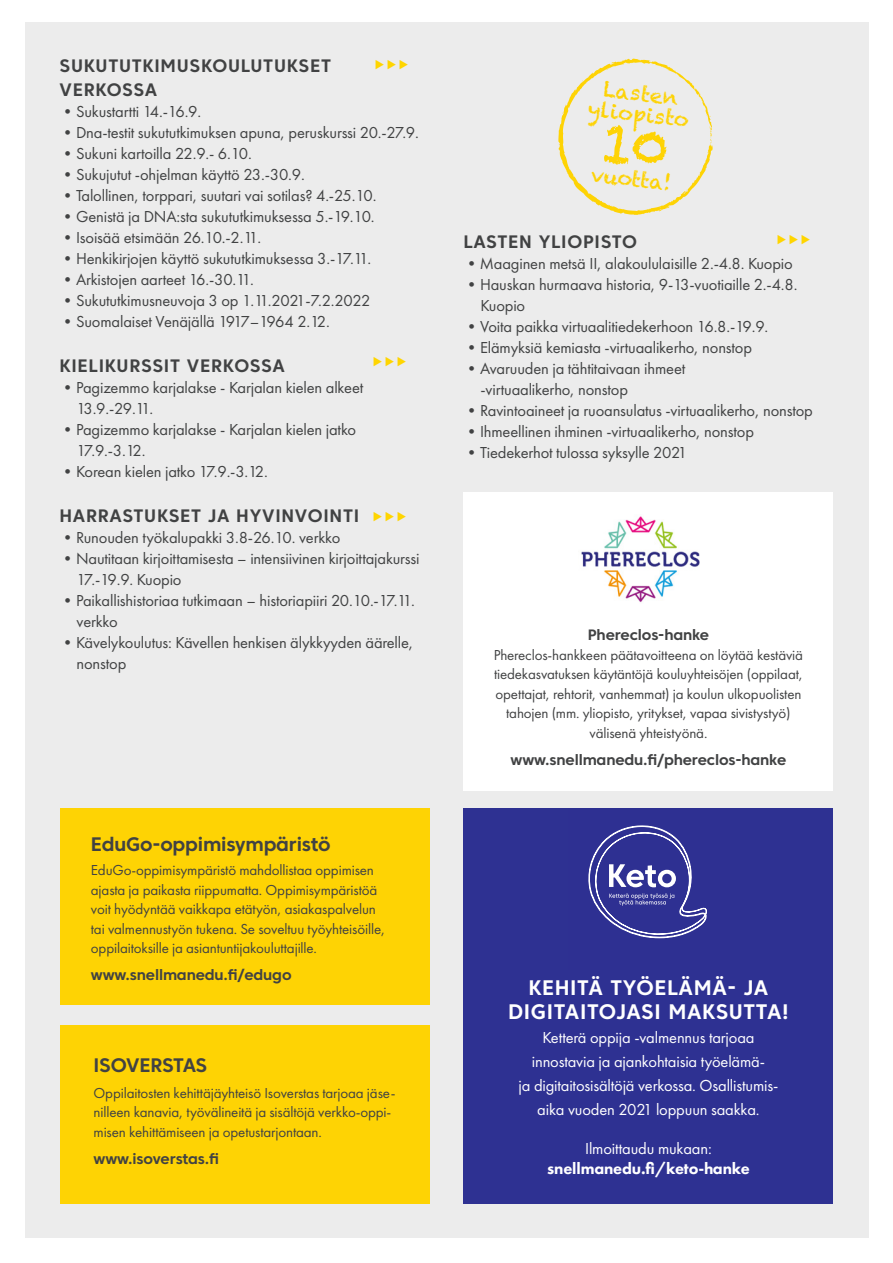
<style>
.page{position:relative;width:893px;height:1263px;background:#fff}
.page>*{position:absolute;margin:0;border:0;box-sizing:border-box;transform-origin:0 0}
.välitosake{font:700 21px "Core Sans C 65";letter-spacing:.03em;color:#fff}
.välitosake-2{font:20.7px "Chalkduster";color:#fed304}
.leipis{font:700 19.5px "Core Sans C 65";letter-spacing:-.01em;color:#414243}
.välitosake-3{font:700 18px/24px "Core Sans C 65";letter-spacing:.04em;color:#414243}
.leipis-2{font:16.5px/21px "Futura PT";letter-spacing:-.01em;color:#414243}
.leipis-3{font:16.5px "Futura PT";letter-spacing:-.01em;color:#fff}
.leipis-4{font:800 16.5px "Futura PT";letter-spacing:-.01em;color:#fff}
.leipis-5{font:15px/19.5px "Futura PT";letter-spacing:-.01em;color:#414243}
.leipis-6{font:700 15px "Core Sans C 65";letter-spacing:-.01em;color:#414243}
</style>
<div class="page">
<div style="left:26px;top:22px;width:842px;height:1215px;background:#ececec"></div>
<div style="left:463px;top:808px;width:370px;height:395px;background:#2e3192"></div>
<svg style="left:588px;top:825px;width:119px;height:114px"></svg>
<div style="left:60px;top:1025px;width:369px;height:178px;background:#fed304"></div>
<div style="left:60px;top:808px;width:369px;height:197px;background:#fed304"></div>
<div style="left:463px;top:492px;width:370px;height:299px;background:#fff"></div>
<img style="left:581px;top:516px;width:119px;height:87px">
<svg style="left:558px;top:58px;width:155px;height:157px"></svg>
<p class="välitosake-3" style="left:60px;top:54px;width:273px">SUKUTUTKIMUSKOULUTUKSET<br>VERKOSSA</p>
<p class="leipis-2" style="left:60px;top:101px;width:143px">•Sukustartti 14.-16.9.</p>
<p class="leipis-2" style="left:60px;top:122px;width:361px">•Dna-testit sukututkimuksen apuna, peruskurssi 20.-27.9.</p>
<p class="leipis-2" style="left:60px;top:143px;width:194px">•Sukuni kartoilla 22.9.- 6.10.</p>
<p class="leipis-2" style="left:60px;top:164px;width:247px">•Sukujutut -ohjelman käyttö 23.-30.9.</p>
<p class="leipis-2" style="left:60px;top:185px;width:319px">•Talollinen, torppari, suutari vai sotilas? 4.-25.10.</p>
<p class="leipis-2" style="left:60px;top:206px;width:317px">•Genistä ja DNA:sta sukututkimuksessa 5.-19.10.</p>
<p class="leipis-2" style="left:60px;top:227px;width:203px">•Isoisää etsimään 26.10.-2.11.</p>
<p class="leipis-2" style="left:60px;top:248px;width:313px">•Henkikirjojen käyttö sukututkimuksessa 3.-17.11.</p>
<p class="leipis-2" style="left:60px;top:269px;width:196px">•Arkistojen aarteet 16.-30.11.</p>
<p class="leipis-2" style="left:60px;top:290px;width:312px">•Sukututkimusneuvoja 3 op 1.11.2021-7.2.2022</p>
<p class="leipis-2" style="left:60px;top:311px;width:272px">•Suomalaiset Venäjällä 1917–1964 2.12.</p>
<p class="välitosake-3" style="left:60px;top:354px;width:227px">KIELIKURSSIT VERKOSSA</p>
<p class="leipis-2" style="left:77px;top:377px;width:288px;text-indent:-17px">•Pagizemmo karjalakse - Karjalan kielen alkeet<br>13.9.-29.11.</p>
<p class="leipis-2" style="left:77px;top:419px;width:281px;text-indent:-17px">•Pagizemmo karjalakse - Karjalan kielen jatko<br>17.9.-3.12.</p>
<p class="leipis-2" style="left:60px;top:461px;width:210px">•Korean kielen jatko 17.9.-3.12.</p>
<p class="välitosake-3" style="left:60px;top:504px;width:301px">HARRASTUKSET JA HYVINVOINTI</p>
<p class="leipis-2" style="left:60px;top:527px;width:282px">•Runouden työkalupakki 3.8-26.10. verkko</p>
<p class="leipis-2" style="left:77px;top:548px;width:345px;text-indent:-17px">•Nautitaan kirjoittamisesta – intensiivinen kirjoittajakurssi<br>17.-19.9. Kuopio</p>
<p class="leipis-2" style="left:77px;top:590px;width:340px;text-indent:-17px">•Paikallishistoriaa tutkimaan – historiapiiri 20.10.-17.11. verkko</p>
<p class="leipis-2" style="left:77px;top:632px;width:338px;text-indent:-17px">•Kävelykoulutus: Kävellen henkisen älykkyyden äärelle, nonstop</p>
<p class="leipis" style="left:91px;top:832px;width:241px">EduGo-oppimisympäristö</p>
<p class="leipis-5" style="left:91px;top:861px;width:296px">EduGo-oppimisympäristö mahdollistaa oppimisen ajasta ja paikasta riippumatta. Oppimisympäristöä voit hyödyntää vaikkapa etätyön, asiakaspalvelun tai valmennustyön tukena. Se soveltuu työyhteisöille, oppilaitoksille ja asiantuntijakouluttajille.</p>
<p class="leipis-6" style="left:91px;top:966px;width:202px">www.snellmanedu.fi/edugo</p>
<p class="leipis" style="left:94px;top:1053px;width:115px">ISOVERSTAS</p>
<p class="leipis-5" style="left:94px;top:1083px;width:303px">Oppilaitosten kehittäjäyhteisö Isoverstas tarjoaa jäse&shy;nilleen kanavia, työvälineitä ja sisältöjä verkko-oppi&shy;misen kehittämiseen ja opetustarjontaan.</p>
<p class="leipis-6" style="left:94px;top:1149px;width:127px">www.isoverstas.fi</p>
<p class="välitosake-2" style="left:605px;top:77px;width:77px;rotate:6deg">Lasten</p>
<p class="välitosake-2" style="left:589px;top:96px;width:103px;rotate:6deg">yliopisto</p>
<p class="välitosake-2" style="left:592px;top:162px;width:82px;rotate:6deg">vuotta!</p>
<p class="välitosake-3" style="left:463px;top:230px;width:175px">LASTEN YLIOPISTO</p>
<p class="leipis-2" style="left:463px;top:253px;width:331px">•Maaginen metsä II, alakoululaisille 2.-4.8. Kuopio</p>
<p class="leipis-2" style="left:480px;top:274px;width:318px;text-indent:-17px">•Hauskan hurmaava historia, 9-13-vuotiaille 2.-4.8.<br>Kuopio</p>
<p class="leipis-2" style="left:463px;top:316px;width:306px">•Voita paikka virtuaalitiedekerhoon 16.8.-19.9.</p>
<p class="leipis-2" style="left:463px;top:337px;width:290px">•Elämyksiä kemiasta -virtuaalikerho, nonstop</p>
<p class="leipis-2" style="left:463px;top:358px;width:223px">•Avaruuden ja tähtitaivaan ihmeet</p>
<p class="leipis-2" style="left:480px;top:379px;width:149px">-virtuaalikerho, nonstop</p>
<p class="leipis-2" style="left:463px;top:400px;width:351px">•Ravintoaineet ja ruoansulatus -virtuaalikerho, nonstop</p>
<p class="leipis-2" style="left:463px;top:421px;width:292px">•Ihmeellinen ihminen -virtuaalikerho, nonstop</p>
<p class="leipis-2" style="left:463px;top:442px;width:225px">•Tiedekerhot tulossa syksylle 2021</p>
<p class="leipis-6" style="left:588px;top:626px;width:123px">Phereclos-hanke</p>
<p class="leipis-5" style="left:494px;top:645px;width:311px;text-align:center">Phereclos-hankkeen päätavoitteena on löytää kestäviä tiedekasvatuksen käytäntöjä kouluyhteisöjen (oppilaat, opettajat, rehtorit, vanhemmat) ja koulun ulkopuolisten tahojen (mm. yliopisto, yritykset, vapaa sivistystyö) välisenä yhteistyönä.</p>
<p class="leipis-6" style="left:511px;top:750px;width:277px">www.snellmanedu.fi/phereclos-hanke</p>
<p class="välitosake" style="left:528px;top:975px;width:241px">KEHITÄ TYÖELÄMÄ- JA</p>
<p class="välitosake" style="left:508px;top:999px;width:282px">DIGITAITOJASI MAKSUTTA!</p>
<p class="leipis-3" style="left:542px;top:1028px;width:214px">Ketterä oppija -valmennus tarjoaa</p>
<p class="leipis-3" style="left:532px;top:1052px;width:235px">innostavia ja ajankohtaisia työelämä-</p>
<p class="leipis-3" style="left:519px;top:1076px;width:261px">ja digitaitosisältöjä verkossa. Osallistumis-</p>
<p class="leipis-3" style="left:537px;top:1100px;width:224px">aika vuoden 2021 loppuun saakka.</p>
<p class="leipis-3" style="left:585px;top:1139px;width:128px">Ilmoittaudu mukaan:</p>
<p class="leipis-4" style="left:547px;top:1158px;width:204px">snellmanedu.fi/keto-hanke</p>
</div>
